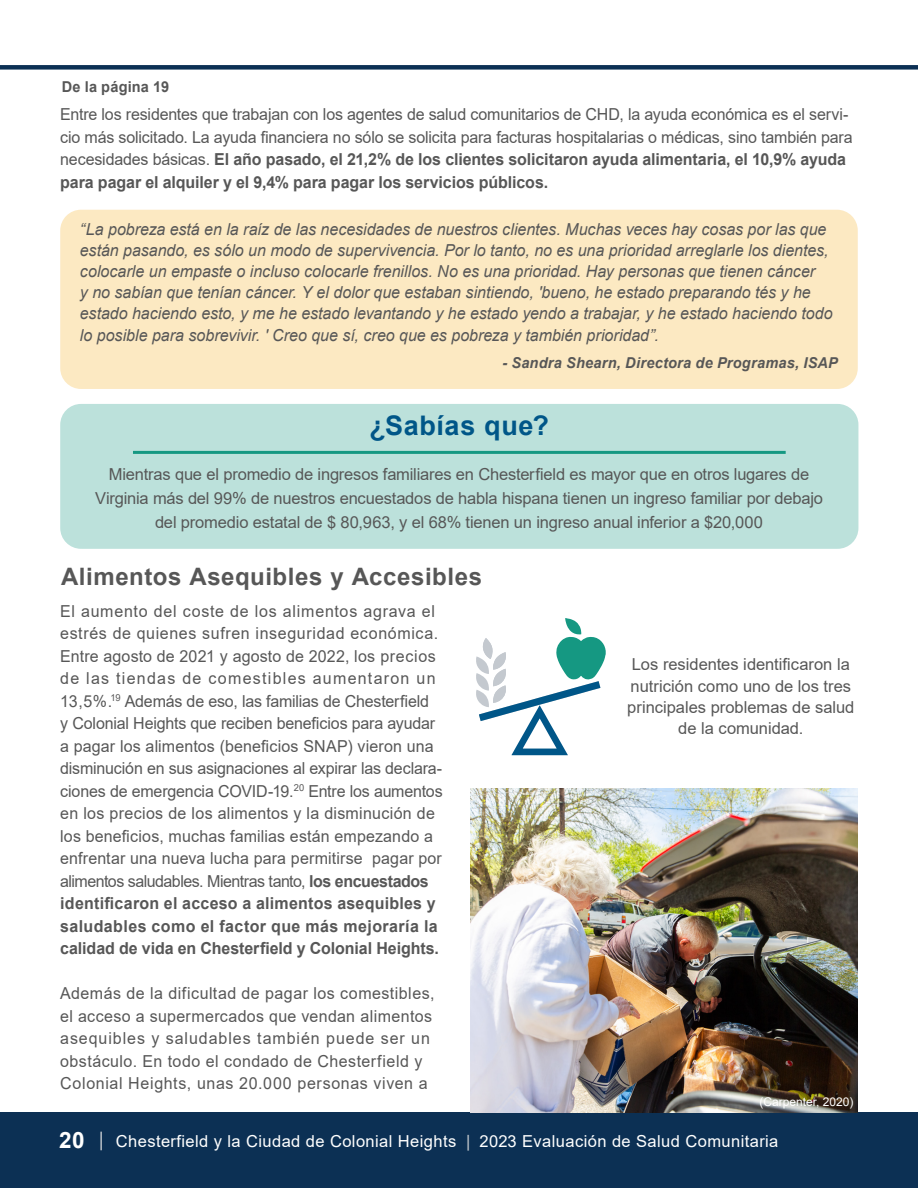
<style>
.page{position:relative;width:918px;height:1188px;background:#fff}
.page>*{position:absolute;margin:0;border:0;box-sizing:border-box;transform-origin:0 0}
.t1{font:700 27px "Arial";letter-spacing:.025em;color:#005688}
.t2{font:700 24px "Arial";letter-spacing:.025em;color:#575757}
.Introduction{font:16.5px/22.5px "Arial";color:#575757}
.Introduction-2{font:italic 16.5px/21px "Arial";color:#575757}
.Introduction-3{font:16.5px/22.5px "Arial";letter-spacing:.03em;color:#575757}
.t3{font:16.5px "Arial";letter-spacing:.025em;color:#fff}
.Introduction-4{font:italic 700 15px "Arial";letter-spacing:.015em;color:#575757}
.Introduction-5{font:700 15px "Arial";letter-spacing:.01em;color:#575757}
.t4{font:12px "Arial";color:#fff}
.s1{font-weight:700}
.s2{font-weight:700;font-size:22.5px}
.s3{font-size:19.5px;color:#c4c9cf}
.s4{color:#c4c9cf}
</style>
<div class="page">
<div style="left:0;top:1112px;width:918px;height:76px;background:#0c3054"></div>
<div style="left:0;top:65px;width:918px;height:5px;background:#0c3054"></div>
<img style="left:471px;top:788px;width:386px;height:324px">
<div style="left:60px;top:210px;width:798px;height:179px;background:#fce9c2;border-radius:21px"></div>
<div style="left:60px;top:404px;width:798px;height:145px;background:#bce1db;border-radius:21px"></div>
<hr style="left:133px;top:451px;width:653px;height:3px;background:#159882">
<svg style="left:476px;top:618px;width:130px;height:137px"></svg>
<p class="Introduction-5" style="left:62px;top:76px;width:109px">De la página 19</p>
<p class="Introduction" style="left:60px;top:103px;width:794px">Entre los residentes que trabajan con los agentes de salud comunitarios de CHD, la ayuda económica es el servi&shy;cio más solicitado. La ayuda financiera no sólo se solicita para facturas hospitalarias o médicas, sino también para necesidades básicas. <span class="s1">El año pasado, el 21,2% de los clientes solicitaron ayuda alimentaria, el 10,9% ayuda para pagar el alquiler y el 9,4% para pagar los servicios públicos.</span></p>
<p class="Introduction-2" style="left:80px;top:219px;width:754px">“La pobreza está en la raíz de las necesidades de nuestros clientes. Muchas veces hay cosas por las que están pasando, es sólo un modo de supervivencia. Por lo tanto, no es una prioridad arreglarle los dientes, colocarle un empaste o incluso colocarle frenillos. No es una prioridad. Hay personas que tienen cáncer<br>y no sabían que tenían cáncer. Y el dolor que estaban sintiendo, 'bueno, he estado preparando tés y he estado haciendo esto, y me he estado levantando y he estado yendo a trabajar, y he estado haciendo todo</p>
<p class="Introduction-2" style="left:80px;top:325px;width:581px">lo posible para sobrevivir. ' Creo que sí, creo que es pobreza y también prioridad”.</p>
<p class="Introduction-4" style="left:502px;top:353px;width:337px">- Sandra Shearn, Directora de Programas, ISAP</p>
<p class="t1" style="left:370px;top:407px;width:181px">¿Sabías que?</p>
<p class="Introduction" style="left:95px;top:462px;width:730px;line-height:24px;text-align:center">Mientras que el promedio de ingresos familiares en Chesterfield es mayor que en otros lugares de<br>Virginia más del 99% de nuestros encuestados de habla hispana tienen un ingreso familiar por debajo del promedio estatal de $ 80,963, y el 68% tienen un ingreso anual inferior a $20,000</p>
<p class="t2" style="left:61px;top:560px;width:423px">Alimentos Asequibles y Accesibles</p>
<p class="Introduction" style="left:60px;top:600px;width:384px">El aumento del coste de los alimentos agrava el estrés de quienes sufren inseguridad económica.<br>Entre agosto de 2021 y agosto de 2022, los precios de las tiendas de comestibles aumentaron un 13,5%.<sup>19</sup> Además de eso, las familias de Chesterfield<br>y Colonial Heights que reciben beneficios para ayudar a pagar los alimentos (beneficios SNAP) vieron una disminución en sus asignaciones al expirar las declara&shy;ciones de emergencia COVID-19.<sup>20</sup> Entre los aumentos en los precios de los alimentos y la disminución de los beneficios, muchas familias están empezando a enfrentar una nueva lucha para permitirse pagar por alimentos saludables. Mientras tanto, <span class="s1">los encuestados identificaron el acceso a alimentos asequibles y saludables como el factor que más mejoraría la calidad de vida en Chesterfield y Colonial Heights.</span></p>
<p class="Introduction-3" style="left:60px;top:982px;width:376px">Además de la dificultad de pagar los comestibles, el acceso a supermercados que vendan alimentos asequibles y saludables también puede ser un obstáculo. En todo el condado de Chesterfield y Colonial Heights, unas 20.000 personas viven a</p>
<p class="Introduction" style="left:627px;top:654px;width:229px;line-height:21.3px;text-align:center">Los residentes identificaron la nutrición como uno de los tres principales problemas de salud de la comunidad.</p>
<p class="t4" style="left:759px;top:1093px;width:96px">(Carpenter, 2020)</p>
<p class="t3" style="left:59px;top:1130px;width:721px"><span class="s2">20</span> <span class="s3">|</span> Chesterfield y la Ciudad de Colonial Heights <span class="s4">|</span> 2023 Evaluación de Salud Comunitaria</p>
</div>
